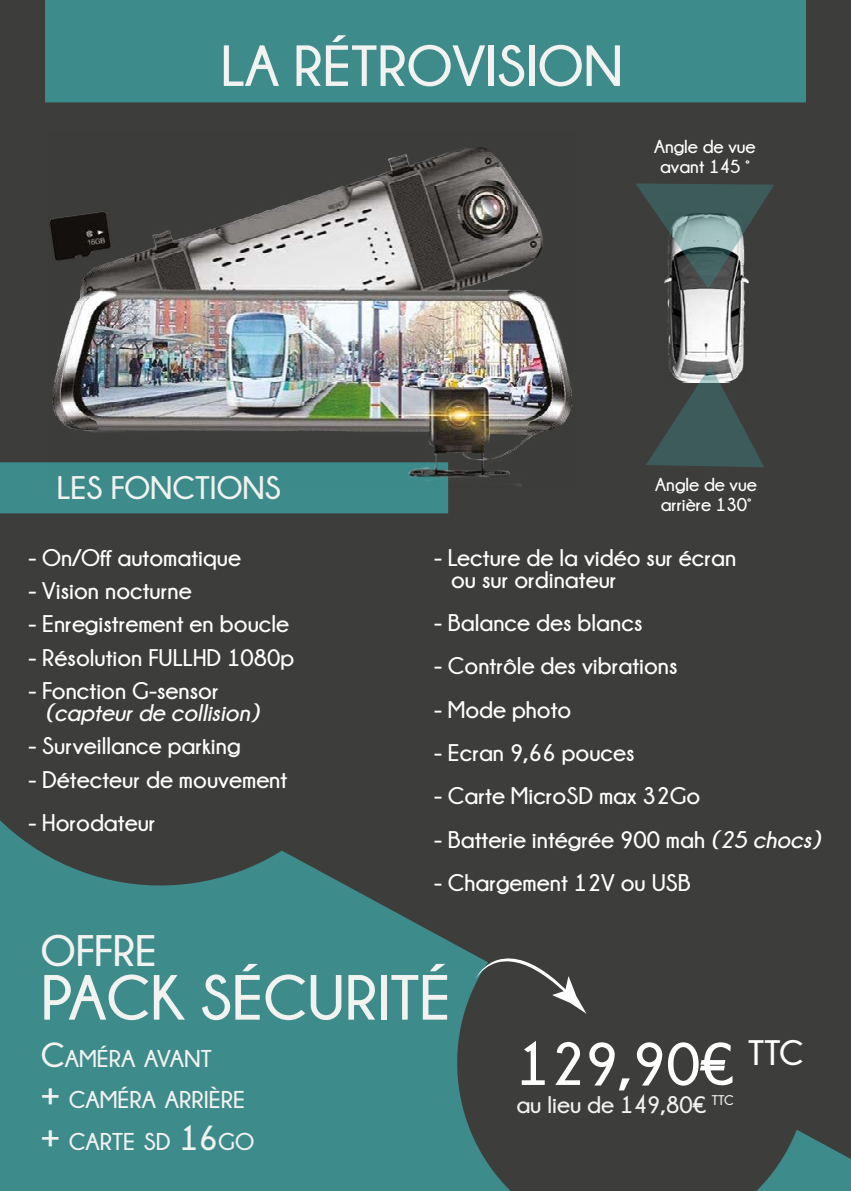
<style>
.page{position:relative;width:851px;height:1191px;background:#fff}
.page>*{position:absolute;margin:0;border:0;box-sizing:border-box;transform-origin:0 0}
.t1{font:700 63.6px "Champagne&Limousines";color:#f2f2f0}
.t2{font:700 60.6px "Champagne&Limousines";color:#fff}
.t3{font:700 57.8px "Champagne&Limousines";color:#f2f2f0}
.t4{font:700 44px "Champagne&Limousines";color:#f2f2f0}
.t5{font:700 32.6px "Champagne&Limousines";color:#f2f2f0}
.t6{font:700 24.2px/41.6px "Champagne&Limousines";color:#f2f2f0}
.t7{font:700 24px/22px "Champagne&Limousines";color:#fff}
.t8{font:italic 700 24px "Champagne&Limousines";color:#fff}
.t9{font:700 24px "Champagne&Limousines";color:#f2f2f0}
.t10{font:700 18.8px/20.2px "Champagne&Limousines";color:#fff;text-align:center}
.s1{font-style:italic}
.s2{font-size:34.6px}
</style>
<div class="page">
<div style="left:0;top:0;width:850px;height:1191px;background:#3d3d3b"></div>
<div style="left:45px;top:0;width:760px;height:102px;background:#3d8b8b"></div>
<div style="left:0;top:901px;width:850px;height:290px;background:#3d8b8b"></div>
<svg style="left:445px;top:901px;width:375px;height:290px"></svg>
<svg style="left:0;top:513px;width:406px;height:388px"></svg>
<svg style="left:475px;top:957px;width:111px;height:56px"></svg>
<img style="left:667px;top:289px;width:78px;height:76px">
<svg style="left:636px;top:183px;width:138px;height:106px"></svg>
<svg style="left:646px;top:365px;width:118px;height:102px"></svg>
<div style="left:0;top:462px;width:448px;height:51px;background:#3d8b8b"></div>
<img style="left:48px;top:147px;width:524px;height:341px">
<img style="left:48px;top:208px;width:66px;height:56px">
<h3 class="t3" style="left:220px;top:34px;width:404px">LA RÉTROVISION</h3>
<p class="t10" style="left:654px;top:136px;width:103px">Angle de vue avant 145 °</p>
<h3 class="t5" style="left:57px;top:470px;width:226px">LES FONCTIONS</h3>
<p class="t10" style="left:655px;top:474px;width:103px;text-align:left">Angle de vue arrière 130°</p>
<p class="t7" style="left:28px;top:546px;width:214px">- On/Off automatique</p>
<p class="t7" style="left:28px;top:579px;width:165px">- Vision nocturne</p>
<p class="t7" style="left:28px;top:612px;width:262px">- Enregistrement en boucle</p>
<p class="t7" style="left:28px;top:646px;width:267px">- Résolution FULLHD 1080p</p>
<p class="t7" style="left:28px;top:679px;width:192px">- Fonction G-sensor</p>
<p class="t8" style="left:45px;top:699px;width:215px">(capteur de collision)</p>
<p class="t7" style="left:28px;top:735px;width:213px">- Surveillance parking</p>
<p class="t7" style="left:28px;top:768px;width:260px">- Détecteur de mouvement</p>
<p class="t7" style="left:28px;top:811px;width:129px">- Horodateur</p>
<p class="t7" style="left:451px;top:546px;width:287px;text-indent:-17px">- Lecture de la vidéo sur écran ou sur ordinateur</p>
<p class="t7" style="left:434px;top:611px;width:210px">- Balance des blancs</p>
<p class="t7" style="left:434px;top:655px;width:245px">- Contrôle des vibrations</p>
<p class="t7" style="left:434px;top:698px;width:139px">- Mode photo</p>
<p class="t7" style="left:434px;top:741px;width:202px">- Ecran 9,66 pouces</p>
<p class="t7" style="left:434px;top:785px;width:268px">- Carte MicroSD max 32Go</p>
<p class="t7" style="left:434px;top:828px;width:387px">- Batterie intégrée 900 mah <span class="s1">(25 chocs)</span></p>
<p class="t7" style="left:434px;top:871px;width:258px">- Chargement 12V ou USB</p>
<h3 class="t4" style="left:41px;top:926px;width:117px">OFFRE</h3>
<h1 class="t1" style="left:41px;top:962px;width:411px">PACK SÉCURITÉ</h1>
<p class="t6" style="left:41px;top:1037px;width:215px"><span class="s2">C</span>AMÉRA AVANT<br><span class="s2">+</span> CAMÉRA ARRIÈRE <span class="s2">+</span> CARTE SD <span class="s2">16</span>GO</p>
<h2 class="t2" style="left:516px;top:1030px;width:289px">129,90€ <sup>TTC</sup></h2>
<p class="t9" style="left:516px;top:1091px;width:219px">au lieu de 149,80€ <sup>TTC</sup></p>
</div>
